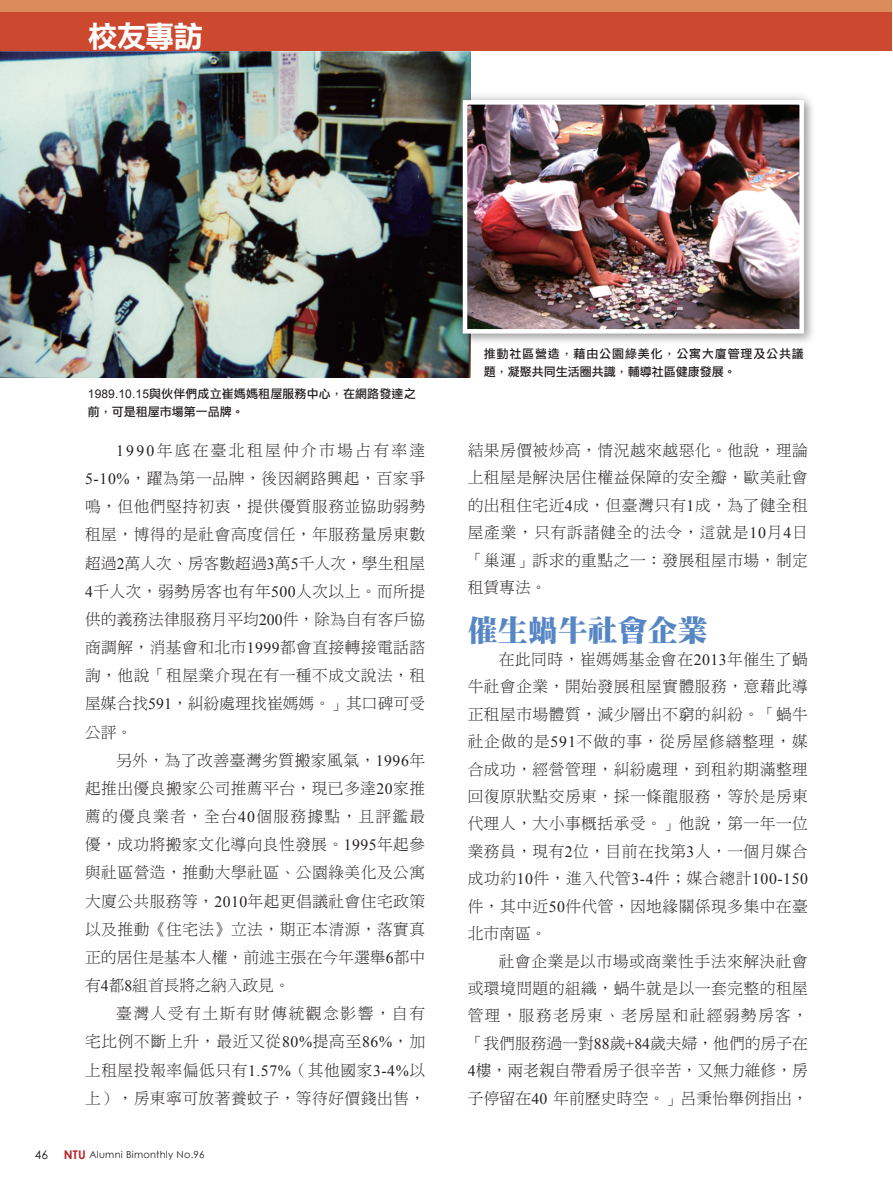
<style>
.page{position:relative;width:893px;height:1191px;background:#fff}
.page>*{position:absolute;margin:0;border:0;box-sizing:border-box;transform-origin:0 0}
.內文-中標{font:30px "DF Ming Std W12";color:#5786c5}
.t1{font:30px "DF Li Hei Std W7";color:#fff}
.內文10_5{font:15.75px/28.2px "DF Ming Std W3";letter-spacing:.03em;color:#231f20;text-align:justify}
.圖說{font:12px/18px "DF Li Hei Std W5";letter-spacing:.07em;color:#231f20}
.圖說-2{font:12px/18px "DF Li Hei Std W5";letter-spacing:.01em;color:#231f20}
.t2{font:12px "Century Gothic";color:#231f20}
.t3{font:9.75px "Century Gothic";letter-spacing:.025em;color:#231f20}
.s1{font-family:"Arial"}
.s2{font-family:"Times New Roman"}
.s3{font-weight:700;font-size:12px;color:#b7282e}
</style>
<div class="page">
<div style="left:0;top:0;width:892px;height:51px;background:#cc492f"></div>
<div style="left:0;top:0;width:892px;height:12px;background:#dc8b5a"></div>
<img style="left:0;top:51px;width:471px;height:327px">
<div style="left:453px;top:90px;width:361px;height:253px;background:#231f20;opacity:.27"></div>
<img style="left:468px;top:105px;width:331px;height:223px">
<div style="left:463px;top:100px;width:341px;height:233px;border:4px solid #fff"></div>
<h1 class="t1" style="left:88px;top:20px;width:117px">校友專訪</h1>
<p class="圖說-2" style="left:88px;top:385px;width:329px"><span class="s1">1989.10.15</span>與伙伴們成立崔媽媽租屋服務中心，在網路發達之前，可是租屋市場第一品牌。</p>
<p class="內文10_5" style="left:85px;top:436px;width:342px;text-indent:31px"><span class="s2">1990</span>年底在臺北租屋仲介市場占有率達<span class="s2">5-10%</span>，躍為第一品牌，後因網路興起，百家爭鳴，但他們堅持初衷，提供優質服務並協助弱勢租屋，博得的是社會高度信任，年服務量房東數超過<span class="s2">2</span>萬人次、房客數超過<span class="s2">3</span>萬<span class="s2">5</span>千人次，學生租屋<span class="s2">4</span>千人次，弱勢房客也有年<span class="s2">500</span>人次以上。而所提供的義務法律服務月平均<span class="s2">200</span>件，除為自有客戶協商調解，消基會和北市<span class="s2">1999</span>都會直接轉接電話諮詢，他說「租屋業介現在有一種不成文說法，租屋媒合找<span class="s2">591</span>，糾紛處理找崔媽媽。」其口碑可受公評。</p>
<p class="內文10_5" style="left:85px;top:745px;width:342px;text-indent:31px">另外，為了改善臺灣劣質搬家風氣，<span class="s2">1996</span>年起推出優良搬家公司推薦平台，現已多達<span class="s2">20</span>家推薦的優良業者，全台<span class="s2">40</span>個服務據點，且評鑑最優，成功將搬家文化導向良性發展。<span class="s2">1995</span>年起參與社區營造，推動大學社區、公園綠美化及公寓大廈公共服務等，<span class="s2">2010</span>年起更倡議社會住宅政策以及推動《住宅法》立法，期正本清源，落實真正的居住是基本人權，前述主張在今年選舉<span class="s2">6</span>都中有<span class="s2">4</span>都<span class="s2">8</span>組首長將之納入政見。</p>
<p class="內文10_5" style="left:85px;top:999px;width:342px;text-indent:31px">臺灣人受有土斯有財傳統觀念影響，自有宅比例不斷上升，最近又從<span class="s2">80%</span>提高至<span class="s2">86%</span>，加上租屋投報率偏低只有<span class="s2">1.57%</span>（其他國家<span class="s2">3-4%</span>以上），房東寧可放著養蚊子，等待好價錢出售，</p>
<p class="t2" style="left:35px;top:1147px;width:15px">46</p>
<p class="t3" style="left:64px;top:1148px;width:142px"><span class="s3">NTU</span> Alumni Bimonthly No.96</p>
<p class="圖說" style="left:484px;top:345px;width:322px">推動社區營造，藉由公園綠美化，公寓大廈管理及公共議題，凝聚共同生活圈共識，輔導社區健康發展。</p>
<p class="內文10_5" style="left:468px;top:436px;width:342px;line-height:27.5px">結果房價被炒高，情況越來越惡化。他說，理論上租屋是解決居住權益保障的安全瓣，歐美社會的出租住宅近<span class="s2">4</span>成，但臺灣只有<span class="s2">1</span>成，為了健全租屋產業，只有訴諸健全的法令，這就是<span class="s2">10</span>月<span class="s2">4</span>日「巢運」訴求的重點之一：發展租屋市場，制定租賃專法。</p>
<p class="內文-中標" style="left:468px;top:614px;width:241px">催生蝸牛社會企業</p>
<p class="內文10_5" style="left:468px;top:645px;width:342px;line-height:27.5px;text-indent:31px">在此同時，崔媽媽基金會在<span class="s2">2013</span>年催生了蝸牛社會企業，開始發展租屋實體服務，意藉此導正租屋市場體質，減少層出不窮的糾紛。「蝸牛社企做的是<span class="s2">591</span>不做的事，從房屋修繕整理，媒合成功，經營管理，糾紛處理，到租約期滿整理回復原狀點交房東，採一條龍服務，等於是房東代理人，大小事概括承受。」他說，第一年一位業務員，現有<span class="s2">2</span>位，目前在找第<span class="s2">3</span>人，一個月媒合成功約<span class="s2">10</span>件，進入代管<span class="s2">3-4</span>件；媒合總計<span class="s2">100-150</span>件，其中近<span class="s2">50</span>件代管，因地緣關係現多集中在臺北市南區。</p>
<p class="內文10_5" style="left:468px;top:947px;width:342px;line-height:27.5px;text-indent:31px">社會企業是以市場或商業性手法來解決社會或環境問題的組織，蝸牛就是以一套完整的租屋管理，服務老房東、老房屋和社經弱勢房客，「我們服務過一對<span class="s2">88</span>歲<span class="s2">+84</span>歲夫婦，他們的房子在<span class="s2">4</span>樓，兩老親自帶看房子很辛苦，又無力維修，房子停留在<span class="s2">40</span> 年前歷史時空。」呂秉怡舉例指出，</p>
</div>
